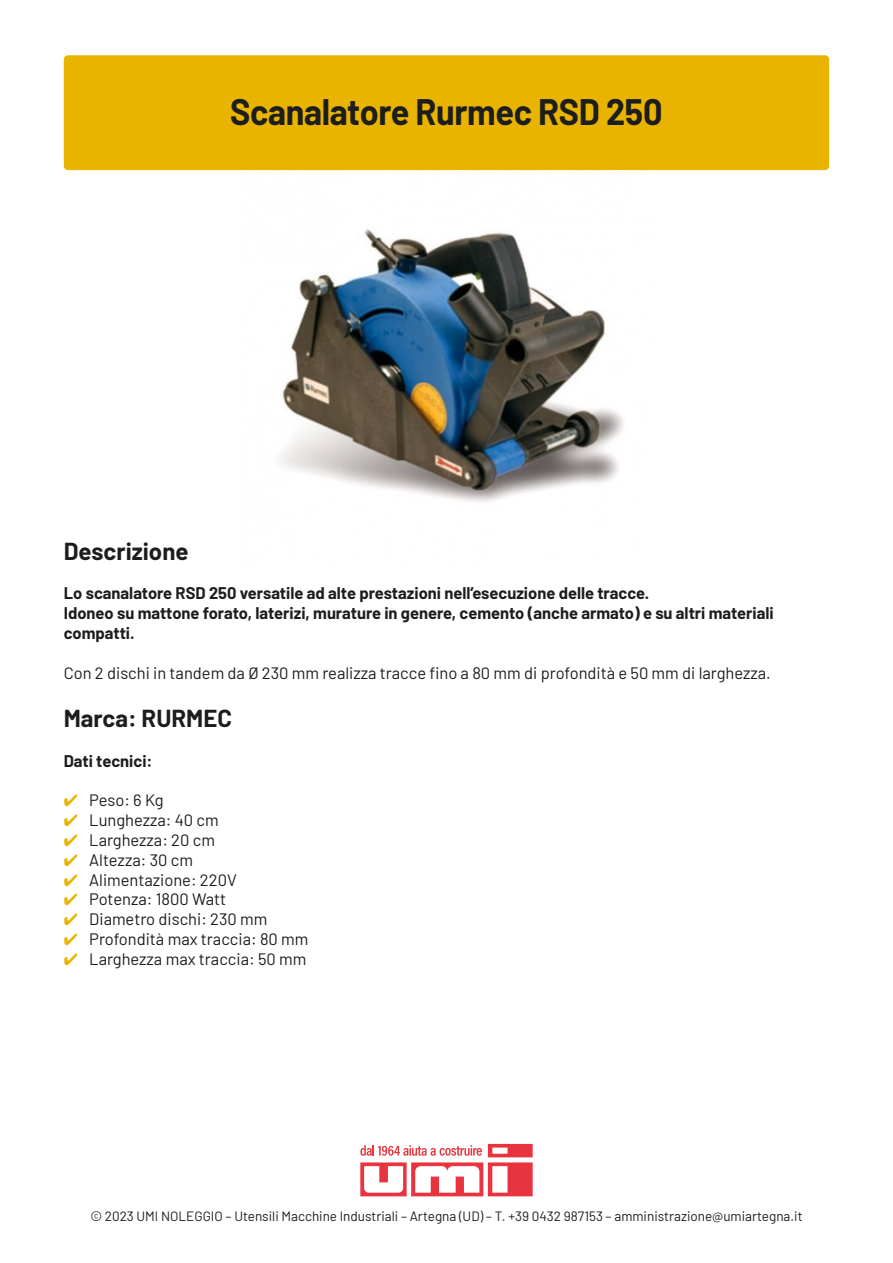
<style>
.page{position:relative;width:893px;height:1263px;background:#fff}
.page>*{position:absolute;margin:0;border:0;box-sizing:border-box;transform-origin:0 0}
.t1{font:700 36px "Barlow";letter-spacing:-.01em;color:#1d1d1b;scale:.95 1}
.t2{font:700 24px "Barlow";color:#1d1d1b}
.t3{font:16.5px "Barlow";color:#1d1d1b}
.t4{font:700 16.5px/19.8px "Barlow";color:#1d1d1b}
.t5{font:13.5px "Barlow";color:#1d1d1b}
.s1{color:#e9b400}
</style>
<div class="page">
<img style="left:241px;top:170px;width:411px;height:332px">
<svg style="left:360px;top:1144px;width:173px;height:52px"></svg>
<div style="left:64px;top:55px;width:765px;height:115px;background:#e9b400;border-radius:4px"></div>
<h1 class="t1" style="left:230px;top:85px;width:457px">Scanalatore Rurmec RSD 250</h1>
<h2 class="t2" style="left:64px;top:533px;width:126px">Descrizione</h2>
<p class="t4" style="left:64px;top:582px;width:711px">Lo scanalatore RSD 250 versatile ad alte prestazioni nell’esecuzione delle tracce.<br>Idoneo su mattone forato, laterizi, murature in genere, cemento (anche armato) e su altri materiali compatti.</p>
<p class="t3" style="left:64px;top:661px;width:709px">Con 2 dischi in tandem da Ø 230 mm realizza tracce fino a 80 mm di profondità e 50 mm di larghezza.</p>
<h2 class="t2" style="left:64px;top:701px;width:170px">Marca: RURMEC</h2>
<p class="t4" style="left:64px;top:750px;width:90px">Dati tecnici:</p>
<p class="t3" style="left:64px;top:788px;width:101px"><span class="s1">✔</span> Peso: 6 Kg</p>
<p class="t3" style="left:64px;top:808px;width:156px"><span class="s1">✔</span> Lunghezza: 40 cm</p>
<p class="t3" style="left:64px;top:828px;width:153px"><span class="s1">✔</span> Larghezza: 20 cm</p>
<p class="t3" style="left:64px;top:848px;width:131px"><span class="s1">✔</span> Altezza: 30 cm</p>
<p class="t3" style="left:64px;top:868px;width:174px"><span class="s1">✔</span> Alimentazione: 220V</p>
<p class="t3" style="left:64px;top:887px;width:164px"><span class="s1">✔</span> Potenza: 1800 Watt</p>
<p class="t3" style="left:64px;top:907px;width:205px"><span class="s1">✔</span> Diametro dischi: 230 mm</p>
<p class="t3" style="left:64px;top:927px;width:246px"><span class="s1">✔</span> Profondità max traccia: 80 mm</p>
<p class="t3" style="left:64px;top:947px;width:244px"><span class="s1">✔</span> Larghezza max traccia: 50 mm</p>
<p class="t5" style="left:90px;top:1206px;width:714px">© 2023 UMI NOLEGGIO – Utensili Macchine Industriali – Artegna (UD) – T. +39 0432 987153 – amministrazione@umiartegna.it</p>
</div>
